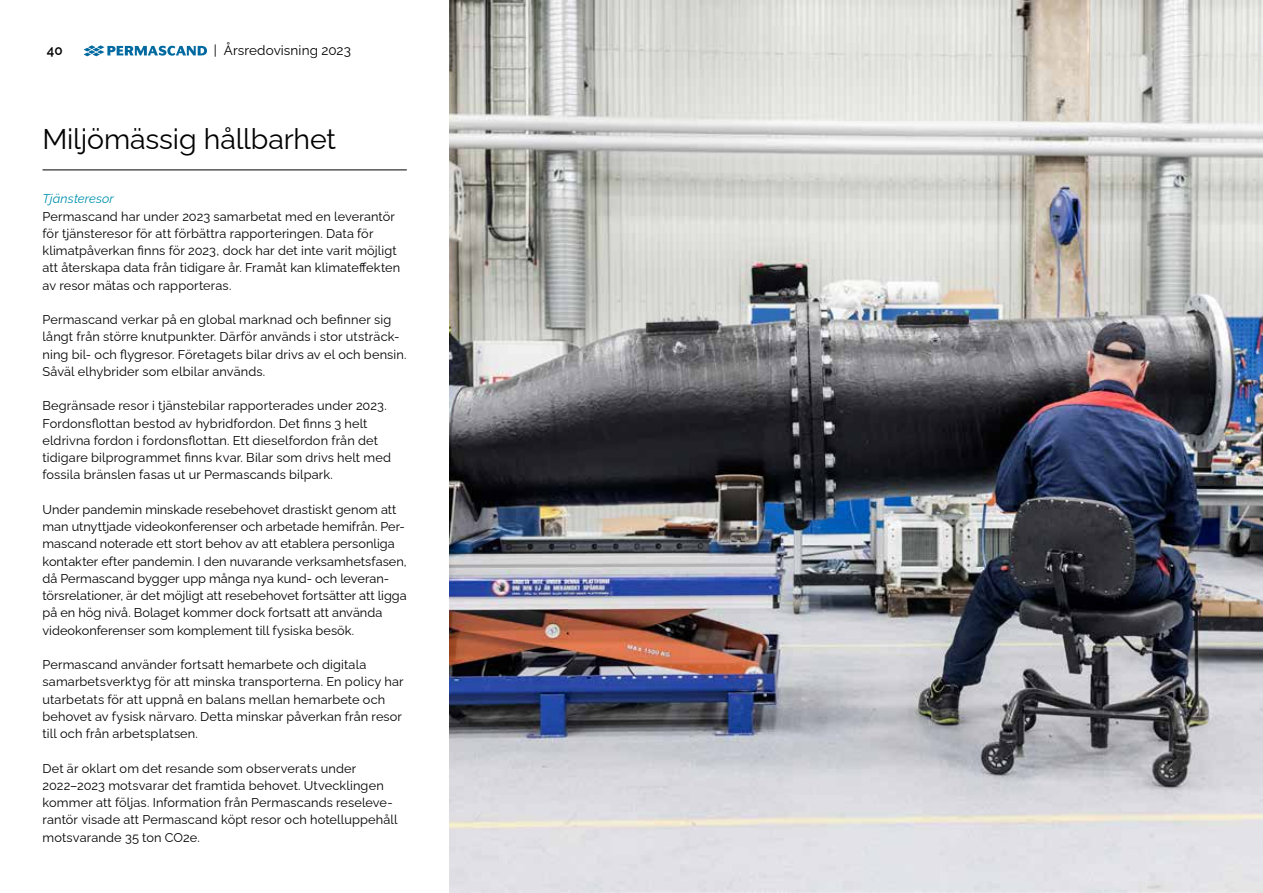
<style>
.page{position:relative;width:1263px;height:893px;background:#fff}
.page>*{position:absolute;margin:0;border:0;box-sizing:border-box;transform-origin:0 0}
.t1{font:28.5px "Raleway";letter-spacing:-.005em;color:#000}
.t2{font:13.5px "Raleway";letter-spacing:.005em;color:#000}
.t3{font:600 13.5px "Raleway";color:#000}
.t4{font:12.75px/17.2px "Raleway";letter-spacing:.01em;color:#000}
.t5{font:italic 12.75px "Raleway";letter-spacing:.01em;color:#0092ae}
</style>
<div class="page">
<svg style="left:84px;top:45px;width:123px;height:11px"></svg>
<hr style="left:43px;top:170px;width:364px;height:1px;background:#000">
<img style="left:449px;top:0;width:814px;height:893px">
<p class="t3" style="left:47px;top:40px;width:17px">40</p>
<p class="t2" style="left:214px;top:40px;width:138px">| Årsredovisning 2023</p>
<h1 class="t1" style="left:43px;top:117px;width:295px">Miljömässig hållbarhet</h1>
<p class="t5" style="left:43px;top:189px;width:73px">Tjänsteresor</p>
<p class="t4" style="left:43px;top:206px;width:359px">Permascand har under 2023 samarbetat med en leverantör för tjänsteresor för att förbättra rapporteringen. Data för klimatpåverkan finns för 2023, dock har det inte varit möjligt att återskapa data från tidigare år. Framåt kan klimateffekten av resor mätas och rapporteras.</p>
<p class="t4" style="left:43px;top:310px;width:366px">Permascand verkar på en global marknad och befinner sig långt från större knutpunkter. Därför används i stor utsträck&shy;ning bil- och flygresor. Företagets bilar drivs av el och bensin.<br>Såväl elhybrider som elbilar används.</p>
<p class="t4" style="left:43px;top:396px;width:350px">Begränsade resor i tjänstebilar rapporterades under 2023.<br>Fordonsflottan bestod av hybridfordon. Det finns 3 helt eldrivna fordon i fordonsflottan. Ett dieselfordon från det tidigare bilprogrammet finns kvar. Bilar som drivs helt med fossila bränslen fasas ut ur Permascands bilpark.</p>
<p class="t4" style="left:43px;top:499px;width:366px">Under pandemin minskade resebehovet drastiskt genom att man utnyttjade videokonferenser och arbetade hemifrån. Per&shy;mascand noterade ett stort behov av att etablera personliga kontakter efter pandemin. I den nuvarande verksamhetsfasen, då Permascand bygger upp många nya kund- och leveran&shy;törsrelationer, är det möjligt att resebehovet fortsätter att ligga på en hög nivå. Bolaget kommer dock fortsatt att använda videokonferenser som komplement till fysiska besök.</p>
<p class="t4" style="left:43px;top:655px;width:363px">Permascand använder fortsatt hemarbete och digitala samarbetsverktyg för att minska transporterna. En policy har utarbetats för att uppnå en balans mellan hemarbete och behovet av fysisk närvaro. Detta minskar påverkan från resor till och från arbetsplatsen.</p>
<p class="t4" style="left:43px;top:758px;width:356px">Det är oklart om det resande som observerats under 2022–2023 motsvarar det framtida behovet. Utvecklingen kommer att följas. Information från Permascands reseleve&shy;rantör visade att Permascand köpt resor och hotelluppehåll motsvarande 35 ton CO2e.</p>
</div>
